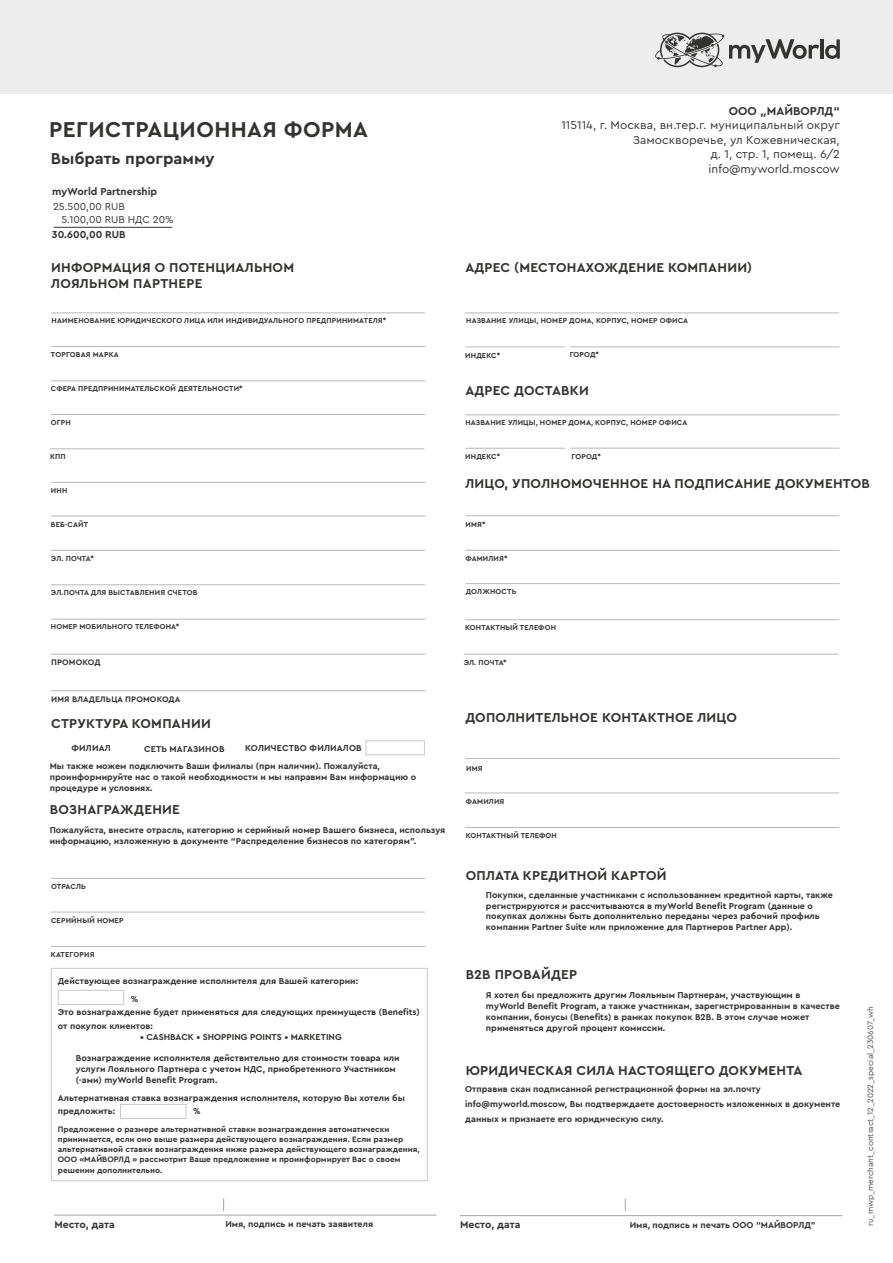
<style>
.page{position:relative;width:893px;height:1263px;background:#fff}
.page>*{position:absolute;margin:0;border:0;box-sizing:border-box;transform-origin:0 0}
.t1{font:700 22.5px "Cera PRO";letter-spacing:.02em;color:#333332}
.t2{font:700 16.5px "Cera PRO";color:#333332}
.t3{font:700 13.5px/16.2px "Cera PRO";letter-spacing:.02em;color:#333332}
.t4{font:12px/14.4px "Cera PRO";color:#333332;text-align:right}
.t5{font:700 12px "Cera PRO";color:#333332}
.t6{font:700 10.5px "Cera PRO";color:#333332}
.t7{font:10.5px/12.6px "Cera PRO";color:#333332}
.t8{font:700 9px/10.8px "Cera PRO";color:#333332}
.t9{font:700 9px "Cera PRO";letter-spacing:.02em;color:#333332}
.t10{font:700 8.4px "Cera PRO";letter-spacing:.02em;color:#333332}
.t11{font:700 8.25px/9.9px "Cera PRO";color:#333332}
.t12{font:8.25px "Cera PRO";color:#4a4a49}
.t13{font:700 7.5px "Cera PRO";letter-spacing:.02em;color:#333332}
</style>
<div class="page">
<div style="left:366px;top:740px;width:59px;height:15px;border:1px solid #cacaca"></div>
<div style="left:0;top:0;width:893px;height:94px;background:#ededed"></div>
<hr style="left:465px;top:312px;width:374px;height:1px;background:#b8b8b8">
<hr style="left:465px;top:347px;width:100px;height:1px;background:#b8b8b8">
<hr style="left:570px;top:346px;width:269px;height:1px;background:#b8b8b8">
<hr style="left:465px;top:414px;width:374px;height:1px;background:#b8b8b8">
<hr style="left:465px;top:448px;width:100px;height:1px;background:#b8b8b8">
<hr style="left:570px;top:448px;width:269px;height:1px;background:#b8b8b8">
<hr style="left:465px;top:515px;width:374px;height:1px;background:#b8b8b8">
<hr style="left:465px;top:550px;width:374px;height:1px;background:#b8b8b8">
<hr style="left:465px;top:619px;width:374px;height:1px;background:#b8b8b8">
<hr style="left:465px;top:758px;width:374px;height:1px;background:#b8b8b8">
<hr style="left:465px;top:793px;width:374px;height:1px;background:#b8b8b8">
<hr style="left:51px;top:312px;width:374px;height:1px;background:#b8b8b8">
<hr style="left:51px;top:380px;width:374px;height:1px;background:#b8b8b8">
<hr style="left:51px;top:414px;width:374px;height:1px;background:#b8b8b8">
<hr style="left:51px;top:516px;width:374px;height:1px;background:#b8b8b8">
<hr style="left:51px;top:550px;width:374px;height:1px;background:#b8b8b8">
<hr style="left:51px;top:584px;width:374px;height:1px;background:#b8b8b8">
<hr style="left:51px;top:619px;width:374px;height:1px;background:#b8b8b8">
<hr style="left:54px;top:1215px;width:383px;height:1px;background:#a4a4a4">
<svg style="left:223px;top:1198px;width:1px;height:13px"></svg>
<svg style="left:625px;top:1198px;width:1px;height:13px"></svg>
<hr style="left:460px;top:1215px;width:382px;height:1px;background:#a4a4a4">
<hr style="left:820px;top:39px;width:3px;height:20px;background:#333332">
<svg style="left:825px;top:39px;width:15px;height:20px"></svg>
<svg style="left:655px;top:33px;width:164px;height:34px"></svg>
<hr style="left:51px;top:912px;width:374px;height:1px;background:#b8b8b8">
<hr style="left:51px;top:946px;width:374px;height:1px;background:#b8b8b8">
<hr style="left:51px;top:878px;width:374px;height:1px;background:#b8b8b8">
<div style="left:58px;top:990px;width:66px;height:15px;border:1px solid #cacaca"></div>
<div style="left:51px;top:968px;width:377px;height:213px;border:1px solid #cacaca"></div>
<div style="left:120px;top:1104px;width:66px;height:15px;border:1px solid #cacaca"></div>
<hr style="left:54px;top:227px;width:118px;height:1px;background:#333332">
<hr style="left:51px;top:346px;width:374px;height:1px;background:#b8b8b8">
<hr style="left:51px;top:482px;width:374px;height:1px;background:#b8b8b8">
<hr style="left:466px;top:583px;width:374px;height:1px;background:#b8b8b8">
<hr style="left:464px;top:654px;width:374px;height:1px;background:#b8b8b8">
<hr style="left:465px;top:827px;width:374px;height:1px;background:#b8b8b8">
<hr style="left:50px;top:448px;width:374px;height:1px;background:#b8b8b8">
<hr style="left:51px;top:654px;width:374px;height:1px;background:#b8b8b8">
<hr style="left:51px;top:690px;width:374px;height:1px;background:#b8b8b8">
<h1 class="t1" style="left:49px;top:114px;width:320px">РЕГИСТРАЦИОННАЯ ФОРМА</h1>
<h2 class="t2" style="left:51px;top:147px;width:165px">Выбрать программу</h2>
<p class="t6" style="left:52px;top:185px;width:107px">myWorld Partnership</p>
<p class="t7" style="left:61px;top:200px;width:114px;text-indent:-8px">25.500,00 RUB<br>5.100,00 RUB НДС 20%</p>
<p class="t6" style="left:52px;top:228px;width:75px">30.600,00 RUB</p>
<h3 class="t3" style="left:51px;top:259px;width:245px">ИНФОРМАЦИЯ О ПОТЕНЦИАЛЬНОМ<br>ЛОЯЛЬНОМ ПАРТНЕРЕ</h3>
<p class="t13" style="left:52px;top:315px;width:336px">НАИМЕНОВАНИЕ ЮРИДИЧЕСКОГО ЛИЦА ИЛИ ИНДИВИДУАЛЬНОГО ПРЕДПРИНИМАТЕЛЯ*</p>
<p class="t13" style="left:51px;top:349px;width:69px">ТОРГОВАЯ МАРКА</p>
<p class="t13" style="left:51px;top:384px;width:193px">СФЕРА ПРЕДПРИНИМАТЕЛЬСКОЙ ДЕЯТЕЛЬНОСТИ*</p>
<p class="t13" style="left:51px;top:417px;width:22px">ОГРН</p>
<p class="t13" style="left:50px;top:452px;width:17px">КПП</p>
<p class="t13" style="left:51px;top:485px;width:18px">ИНН</p>
<p class="t13" style="left:51px;top:519px;width:39px">ВЕБ-САЙТ</p>
<p class="t13" style="left:51px;top:553px;width:44px">ЭЛ. ПОЧТА*</p>
<p class="t13" style="left:51px;top:588px;width:148px">ЭЛ.ПОЧТА ДЛЯ ВЫСТАВЛЕНИЯ СЧЕТОВ</p>
<p class="t13" style="left:51px;top:622px;width:130px">НОМЕР МОБИЛЬНОГО ТЕЛЕФОНА*</p>
<p class="t10" style="left:51px;top:657px;width:51px">ПРОМОКОД</p>
<p class="t10" style="left:51px;top:693px;width:131px">ИМЯ ВЛАДЕЛЬЦА ПРОМОКОДА</p>
<h3 class="t3" style="left:51px;top:715px;width:161px">СТРУКТУРА КОМПАНИИ</h3>
<p class="t8" style="left:72px;top:742px;width:41px">ФИЛИАЛ</p>
<p class="t9" style="left:144px;top:742px;width:82px">СЕТЬ МАГАЗИНОВ</p>
<p class="t9" style="left:245px;top:742px;width:118px">КОЛИЧЕСТВО ФИЛИАЛОВ</p>
<p class="t8" style="left:50px;top:760px;width:368px">Мы также можем подключить Ваши филиалы (при наличии). Пожалуйста, проинформируйте нас о такой необходимости и мы направим Вам информацию о процедуре и условиях.</p>
<h3 class="t3" style="left:50px;top:800px;width:132px">ВОЗНАГРАЖДЕНИЕ</h3>
<p class="t8" style="left:50px;top:824px;width:397px">Пожалуйста, внесите отрасль, категорию и серийный номер Вашего бизнеса, используя информацию, изложенную в документе “Распределение бизнесов по категорям”.</p>
<p class="t13" style="left:51px;top:881px;width:36px">ОТРАСЛЬ</p>
<p class="t13" style="left:51px;top:915px;width:74px">СЕРИЙНЫЙ НОМЕР</p>
<p class="t13" style="left:51px;top:949px;width:45px">КАТЕГОРИЯ</p>
<h3 class="t5" style="left:729px;top:103px;width:113px">ООО „МАЙВОРЛД“</h3>
<h3 class="t4" style="left:561px;top:118px;width:280px">115114, г. Москва, вн.тер.г. муниципальный округ<br>Замоскворечье, ул Кожевническая,<br>д. 1, стр. 1, помещ. 6/2<br>info@myworld.moscow</h3>
<h3 class="t3" style="left:465px;top:259px;width:288px">АДРЕС (МЕСТОНАХОЖДЕНИЕ КОМПАНИИ)</h3>
<p class="t13" style="left:466px;top:316px;width:224px">НАЗВАНИЕ УЛИЦЫ, НОМЕР ДОМА, КОРПУС, НОМЕР ОФИСА</p>
<p class="t13" style="left:465px;top:350px;width:36px">ИНДЕКС*</p>
<p class="t13" style="left:570px;top:350px;width:31px">ГОРОД*</p>
<h3 class="t3" style="left:465px;top:381px;width:125px">АДРЕС ДОСТАВКИ</h3>
<p class="t13" style="left:465px;top:418px;width:224px">НАЗВАНИЕ УЛИЦЫ, НОМЕР ДОМА, КОРПУС, НОМЕР ОФИСА</p>
<p class="t13" style="left:465px;top:451px;width:36px">ИНДЕКС*</p>
<p class="t13" style="left:572px;top:451px;width:31px">ГОРОД*</p>
<h3 class="t3" style="left:465px;top:475px;width:406px">ЛИЦО, УПОЛНОМОЧЕННОЕ НА ПОДПИСАНИЕ ДОКУМЕНТОВ</h3>
<p class="t13" style="left:465px;top:519px;width:22px">ИМЯ*</p>
<p class="t13" style="left:465px;top:553px;width:44px">ФАМИЛИЯ*</p>
<p class="t13" style="left:466px;top:587px;width:52px">ДОЛЖНОСТЬ</p>
<p class="t13" style="left:465px;top:623px;width:92px">КОНТАКТНЫЙ ТЕЛЕФОН</p>
<p class="t13" style="left:464px;top:657px;width:44px">ЭЛ. ПОЧТА*</p>
<h3 class="t3" style="left:465px;top:709px;width:273px">ДОПОЛНИТЕЛЬНОЕ КОНТАКТНОЕ ЛИЦО</h3>
<p class="t13" style="left:466px;top:763px;width:18px">ИМЯ</p>
<p class="t13" style="left:466px;top:796px;width:40px">ФАМИЛИЯ</p>
<p class="t13" style="left:466px;top:831px;width:92px">КОНТАКТНЫЙ ТЕЛЕФОН</p>
<h3 class="t3" style="left:466px;top:867px;width:202px">ОПЛАТА КРЕДИТНОЙ КАРТОЙ</h3>
<p class="t8" style="left:486px;top:889px;width:349px">Покупки, сделанные участниками с использованием кредитной карты, также регистрируются и рассчитываются в myWorld Benefit Program (данные о покупках должны быть дополнительно переданы через рабочий профиль компании Partner Suite или приложение для Партнеров Partner App).</p>
<p class="t8" style="left:131px;top:971px;width:229px;line-height:18px;text-indent:-73px">Действующее вознаграждение исполнителя для Вашей категории: %</p>
<p class="t8" style="left:58px;top:1005px;width:363px;line-height:13.5px">Это вознаграждение будет применяться для следующих преимуществ (Benefits) от покупок клиентов:</p>
<p class="t8" style="left:140px;top:1031px;width:203px">• CASHBACK • SHOPPING POINTS • MARKETING</p>
<p class="t8" style="left:76px;top:1052px;width:325px">Вознаграждение исполнителя действительно для стоимости товара или услуги Лояльного Партнера с учетом НДС, приобретенного Участником (-ами) myWorld Benefit Program.</p>
<p class="t8" style="left:58px;top:1090px;width:349px;line-height:13.5px">Альтернативная ставка вознаграждения исполнителя, которую Вы хотели бы предложить:</p>
<p class="t8" style="left:193px;top:1105px;width:9px">%</p>
<p class="t11" style="left:58px;top:1124px;width:363px">Предложение о размере альтернативной ставки вознаграждения автоматически принимается, если оно выше размера действующего вознаграждения. Если размер альтернативной ставки вознаграждения ниже размера действующего вознаграждения, ООО «МАЙВОРЛД » рассмотрит Ваше предложение и проинформирует Вас о своем</p>
<p class="t11" style="left:58px;top:1165px;width:106px">решении дополнительно.</p>
<h3 class="t3" style="left:466px;top:966px;width:113px">B2B ПРОВАЙДЕР</h3>
<p class="t8" style="left:486px;top:989px;width:355px">Я хотел бы предложить другим Лояльным Партнерам, участвующим в myWorld Benefit Program, а также участникам, зарегистрированным в качестве компании, бонусы (Benefits) в рамках покупок B2B. В этом случае может применяться другой процент комиссии.</p>
<h3 class="t3" style="left:466px;top:1062px;width:338px">ЮРИДИЧЕСКАЯ СИЛА НАСТОЯЩЕГО ДОКУМЕНТА</h3>
<p class="t8" style="left:465px;top:1081px;width:377px;line-height:15px">Отправив скан подписанной регистрационной формы на эл.почту info@myworld.moscow, Вы подтверждаете достоверность изложенных в документе данных и признаете его юридическую силу.</p>
<p class="t6" style="left:54px;top:1218px;width:62px">Место, дата</p>
<p class="t8" style="left:225px;top:1218px;width:149px">Имя, подпись и печать заявителя</p>
<p class="t6" style="left:460px;top:1218px;width:62px">Место, дата</p>
<p class="t8" style="left:630px;top:1219px;width:187px">Имя, подпись и печать ООО “МАЙВОРЛД”</p>
<p class="t12" style="left:865px;top:1226px;width:221px;rotate:-90deg">ru_mwp_merchant_contract_12_2022_special_230607_wh</p>
</div>
